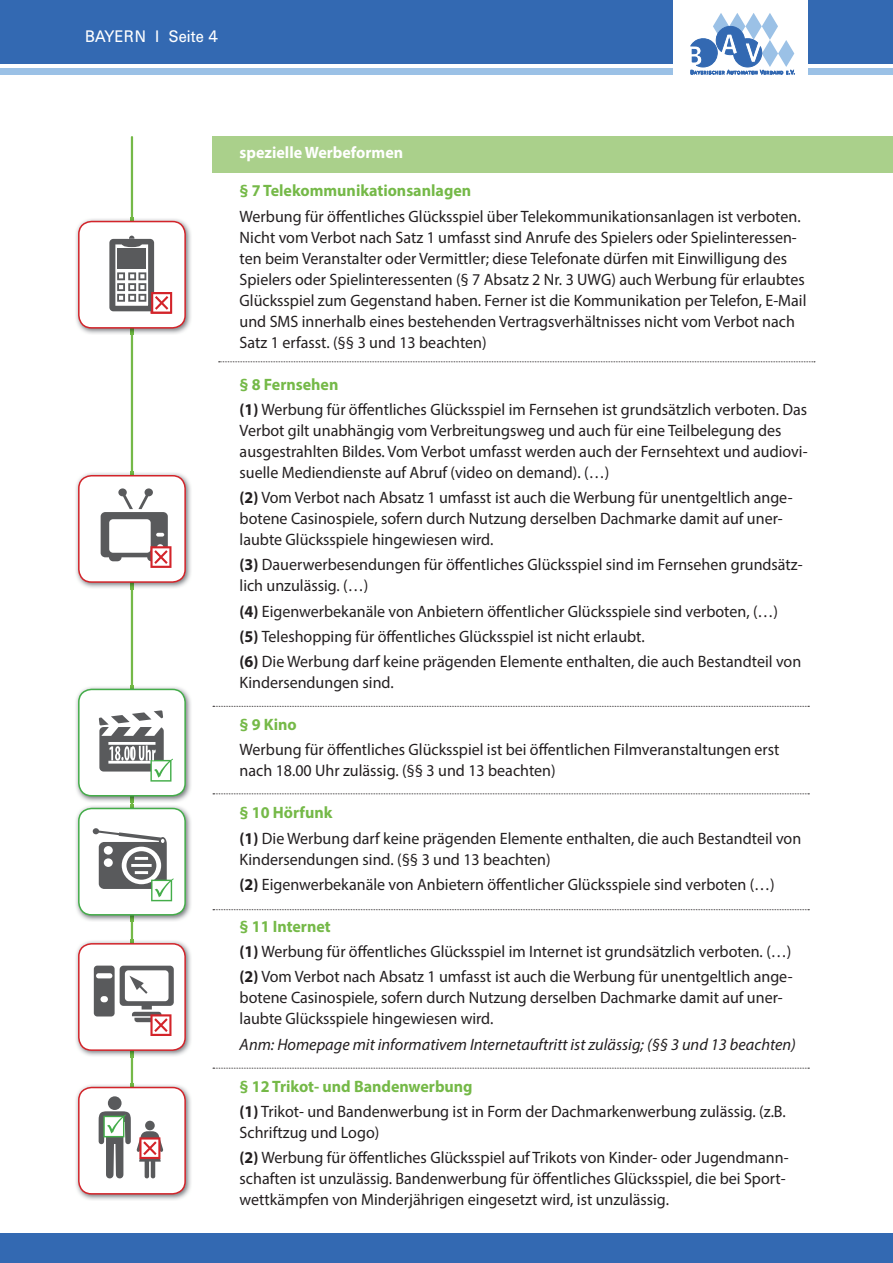
<style>
.page{position:relative;width:893px;height:1263px;background:#fff}
.page>*{position:absolute;margin:0;border:0;box-sizing:border-box;transform-origin:0 0}
.t1{font:16.5px/21px "Myriad Pro";color:#231f20}
.t2{font:italic 16.5px "Myriad Pro";color:#231f20}
.t3{font:700 16.5px "Myriad Pro";color:#75b948}
.t4{font:700 16.5px "Myriad Pro";color:#fff}
.t5{font:16.5px "Univers BQ";color:#fff;scale:.94 1}
.s1{font-weight:700;color:#75b948}
.s2{font-weight:700}
</style>
<div class="page">
<div style="left:0;top:0;width:893px;height:64px;background:#3369b2"></div>
<div style="left:0;top:68px;width:893px;height:6px;background:#9bc1e6"></div>
<div style="left:673px;top:0;width:135px;height:106px;background:#fff"></div>
<svg style="left:690px;top:13px;width:105px;height:62px"></svg>
<div style="left:0;top:1233px;width:893px;height:30px;background:#3369b2"></div>
<svg style="left:213px;top:706px;width:596px;height:1px"></svg>
<svg style="left:213px;top:793px;width:596px;height:1px"></svg>
<svg style="left:213px;top:909px;width:596px;height:1px"></svg>
<svg style="left:213px;top:1068px;width:596px;height:1px"></svg>
<hr style="left:131px;top:136px;width:2px;height:1057px;background:#75b948">
<img style="left:76px;top:472px;width:115px;height:117px">
<img style="left:131px;top:472px;width:2px;height:117px">
<div style="left:79px;top:476px;width:106px;height:106px;background:#fff;border-radius:13px"></div>
<div style="left:78px;top:475px;width:108px;height:108px;border:2px solid #d3242a;border-radius:13px"></div>
<svg style="left:101px;top:488px;width:70px;height:80px"></svg>
<img style="left:76px;top:1083px;width:115px;height:117px">
<div style="left:79px;top:1087px;width:106px;height:107px;background:#fff;border-radius:13px"></div>
<div style="left:78px;top:1087px;width:108px;height:107px;border:2px solid #d3242a;border-radius:13px"></div>
<div style="left:108px;top:1096px;width:14px;height:14px;background:#595a5c;border-radius:50%"></div>
<svg style="left:99px;top:1111px;width:65px;height:68px"></svg>
<img style="left:76px;top:940px;width:115px;height:117px">
<img style="left:131px;top:940px;width:2px;height:117px">
<div style="left:79px;top:944px;width:106px;height:106px;background:#fff;border-radius:13px"></div>
<div style="left:78px;top:943px;width:108px;height:108px;border:2px solid #d3242a;border-radius:13px"></div>
<svg style="left:94px;top:965px;width:80px;height:71px"></svg>
<img style="left:76px;top:685px;width:115px;height:237px">
<img style="left:131px;top:685px;width:2px;height:237px">
<div style="left:79px;top:808px;width:106px;height:107px;background:#fff;border-radius:13px"></div>
<div style="left:78px;top:808px;width:108px;height:107px;border:2px solid #44ad4a;border-radius:13px"></div>
<svg style="left:93px;top:828px;width:81px;height:73px"></svg>
<div style="left:79px;top:689px;width:106px;height:107px;background:#fff;border-radius:13px"></div>
<div style="left:78px;top:689px;width:108px;height:107px;border:2px solid #44ad4a;border-radius:13px"></div>
<svg style="left:99px;top:710px;width:74px;height:72px"></svg>
<img style="left:76px;top:218px;width:115px;height:117px">
<img style="left:131px;top:218px;width:2px;height:117px">
<div style="left:79px;top:222px;width:106px;height:106px;background:#fff;border-radius:13px"></div>
<div style="left:78px;top:221px;width:108px;height:108px;border:2px solid #d3242a;border-radius:13px"></div>
<svg style="left:109px;top:236px;width:63px;height:78px"></svg>
<div style="left:213px;top:136px;width:680px;height:36px;background:#aad08b"></div>
<svg style="left:219px;top:361px;width:596px;height:1px"></svg>
<p class="t5" style="left:85px;top:27px;width:143px">BAYERN I Seite 4</p>
<p class="t4" style="left:240px;top:142px;width:165px">spezielle Werbeformen</p>
<p class="t3" style="left:240px;top:180px;width:233px">§ 7 Telekommunikationsanlagen</p>
<p class="t1" style="left:240px;top:205px;width:568px">Werbung für öffentliches Glücksspiel über Telekommunikationsanlagen ist verboten.<br>Nicht vom Verbot nach Satz 1 umfasst sind Anrufe des Spielers oder Spielinteressen&shy;ten beim Veranstalter oder Vermittler; diese Telefonate dürfen mit Einwilligung des Spielers oder Spielinteressenten (§ 7 Absatz 2 Nr. 3 UWG) auch Werbung für erlaubtes Glücksspiel zum Gegenstand haben. Ferner ist die Kommunikation per Telefon, E-Mail und SMS innerhalb eines bestehenden Vertragsverhältnisses nicht vom Verbot nach Satz 1 erfasst. (§§ 3 und 13 beachten)</p>
<p class="t1" style="left:240px;top:371px;width:569px;line-height:25.2px"><span class="s1">§ 8 Fernsehen<br></span><span class="s2">(1)</span> Werbung für öffentliches Glücksspiel im Fernsehen ist grundsätzlich verboten. Das</p>
<p class="t1" style="left:240px;top:420px;width:569px">Verbot gilt unabhängig vom Verbreitungsweg und auch für eine Teilbelegung des ausgestrahlten Bildes. Vom Verbot umfasst werden auch der Fernsehtext und audiovi&shy;suelle Mediendienste auf Abruf (video on demand). (…)</p>
<p class="t1" style="left:240px;top:487px;width:554px"><span class="s2">(2)</span> Vom Verbot nach Absatz 1 umfasst ist auch die Werbung für unentgeltlich ange&shy;botene Casinospiele, sofern durch Nutzung derselben Dachmarke damit auf uner&shy;laubte Glücksspiele hingewiesen wird.</p>
<p class="t1" style="left:240px;top:554px;width:565px"><span class="s2">(3)</span> Dauerwerbesendungen für öffentliches Glücksspiel sind im Fernsehen grundsätz&shy;lich unzulässig. (…)</p>
<p class="t1" style="left:240px;top:598px;width:563px;line-height:25.2px"><span class="s2">(4)</span> Eigenwerbekanäle von Anbietern öffentlicher Glücksspiele sind verboten, (…)<br><span class="s2">(5)</span> Teleshopping für öffentliches Glücksspiel ist nicht erlaubt.<br><span class="s2">(6)</span> Die Werbung darf keine prägenden Elemente enthalten, die auch Bestandteil von</p>
<p class="t1" style="left:240px;top:672px;width:156px">Kindersendungen sind.</p>
<p class="t3" style="left:240px;top:714px;width:59px">§ 9 Kino</p>
<p class="t1" style="left:240px;top:739px;width:541px">Werbung für öffentliches Glücksspiel ist bei öffentlichen Filmveranstaltungen erst nach 18.00 Uhr zulässig. (§§ 3 und 13 beachten)</p>
<p class="t1" style="left:240px;top:800px;width:563px;line-height:25.2px"><span class="s1">§ 10 Hörfunk<br></span><span class="s2">(1)</span> Die Werbung darf keine prägenden Elemente enthalten, die auch Bestandteil von</p>
<p class="t1" style="left:240px;top:846px;width:537px;line-height:25.2px">Kindersendungen sind. (§§ 3 und 13 beachten)<br><span class="s2">(2)</span> Eigenwerbekanäle von Anbietern öffentlicher Glücksspiele sind verboten (…)</p>
<p class="t1" style="left:240px;top:913px;width:554px;line-height:25.2px"><span class="s1">§ 11 Internet<br></span><span class="s2">(1)</span> Werbung für öffentliches Glücksspiel im Internet ist grundsätzlich verboten. (…) <span class="s2">(2)</span> Vom Verbot nach Absatz 1 umfasst ist auch die Werbung für unentgeltlich ange-</p>
<p class="t1" style="left:240px;top:987px;width:545px">botene Casinospiele, sofern durch Nutzung derselben Dachmarke damit auf uner&shy;laubte Glücksspiele hingewiesen wird.</p>
<p class="t2" style="left:240px;top:1034px;width:558px">Anm: Homepage mit informativem Internetauftritt ist zulässig; (§§ 3 und 13 beachten)</p>
<p class="t1" style="left:240px;top:1073px;width:548px;line-height:25.2px"><span class="s1">§ 12 Trikot- und Bandenwerbung<br></span><span class="s2">(1)</span> Trikot- und Bandenwerbung ist in Form der Dachmarkenwerbung zulässig. (z.B.</p>
<p class="t1" style="left:240px;top:1120px;width:550px;line-height:25.2px">Schriftzug und Logo)<br><span class="s2">(2)</span> Werbung für öffentliches Glücksspiel auf Trikots von Kinder- oder Jugendmann-</p>
<p class="t1" style="left:240px;top:1168px;width:547px">schaften ist unzulässig. Bandenwerbung für öffentliches Glücksspiel, die bei Sport&shy;wettkämpfen von Minderjährigen eingesetzt wird, ist unzulässig.</p>
</div>
